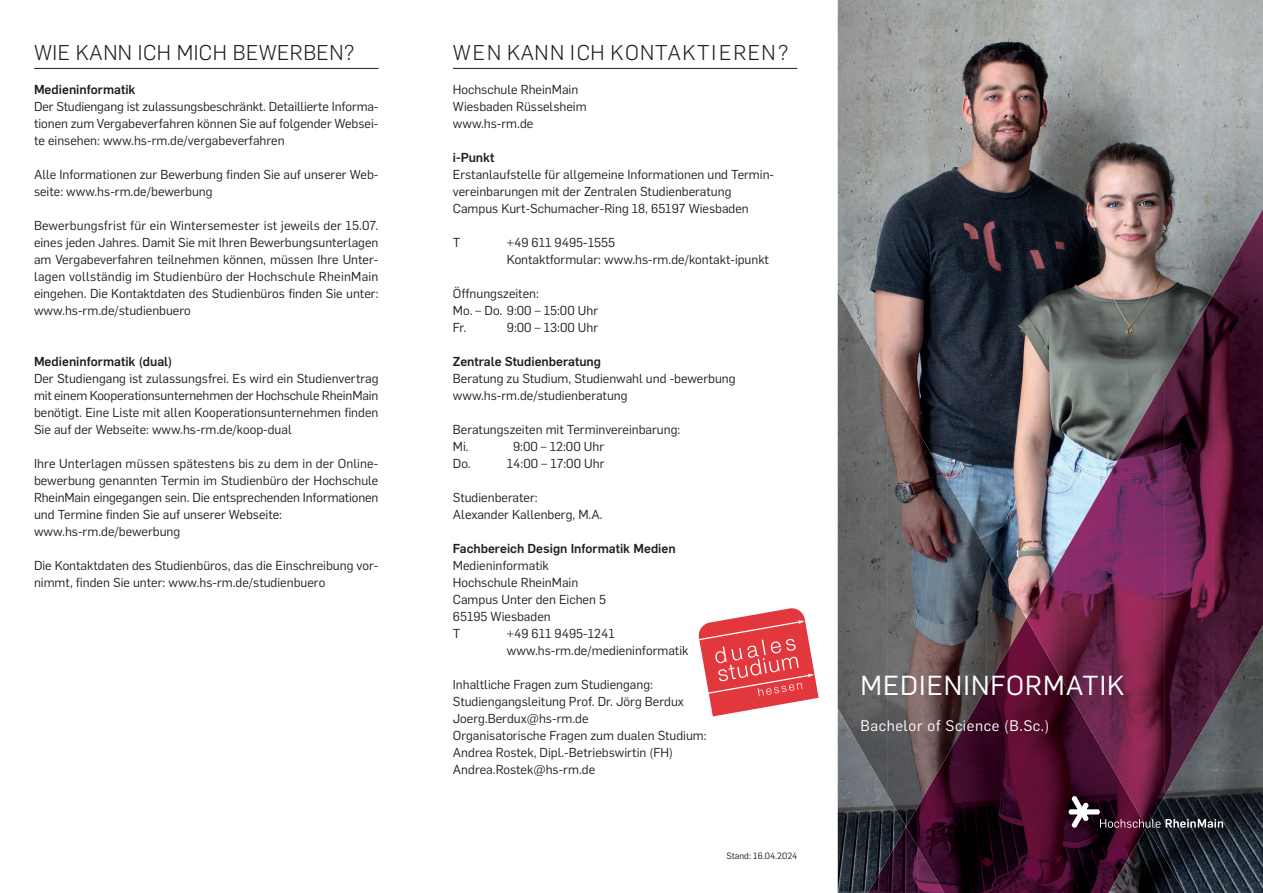
<style>
.page{position:relative;width:1263px;height:893px;background:#fff}
.page>*{position:absolute;margin:0;border:0;box-sizing:border-box;transform-origin:0 0}
.t1{font:27px "Flama";letter-spacing:.04em;color:#fff}
.t2{font:300 21px "Flama";letter-spacing:.06em;color:#231f20}
.t3{font:300 21px "Flama";letter-spacing:.02em;color:#231f20}
.t4{font:15px "Flama";letter-spacing:.04em;color:#fff}
.t5{font:15px "Myriad";color:#231f20}
.t6{font:12.75px/17px "Flama";color:#231f20}
.t7{font:500 12.75px "Flama";color:#231f20}
.t8{font:9px "Flama";color:#231f20}
</style>
<div class="page">
<hr style="left:453px;top:68px;width:344px;height:1px;background:#231f20">
<img style="left:838px;top:0;width:425px;height:893px">
<img style="left:838px;top:292px;width:49px;height:503px">
<img style="left:887px;top:378px;width:50px;height:449px">
<img style="left:936px;top:463px;width:51px;height:280px">
<img style="left:986px;top:549px;width:79px;height:70px">
<img style="left:1146px;top:828px;width:39px;height:65px">
<img style="left:1213px;top:209px;width:50px;height:502px">
<img style="left:1164px;top:294px;width:50px;height:502px">
<img style="left:1115px;top:379px;width:50px;height:417px">
<img style="left:1065px;top:465px;width:50px;height:279px">
<img style="left:868px;top:827px;width:38px;height:66px">
<img style="left:954px;top:619px;width:145px;height:274px">
<img style="left:906px;top:743px;width:48px;height:150px">
<img style="left:1098px;top:744px;width:48px;height:149px">
<hr style="left:34px;top:68px;width:344px;height:1px;background:#231f20">
<svg style="left:1068px;top:796px;width:155px;height:32px;background:#463340"></svg>
<svg style="left:698px;top:608px;width:121px;height:108px"></svg>
<h2 class="t3" style="left:34px;top:38px;width:322px">WIE KANN ICH MICH BEWERBEN?</h2>
<p class="t7" style="left:34px;top:80px;width:103px">Medieninformatik</p>
<p class="t6" style="left:34px;top:97px;width:346px;text-align:justify">Der Studiengang ist zulassungsbeschränkt. Detaillierte Informa&shy;tionen zum Vergabeverfahren können Sie auf folgender Websei&shy;te einsehen: www.hs-rm.de/vergabeverfahren</p>
<p class="t6" style="left:34px;top:165px;width:346px">Alle Informationen zur Bewerbung finden Sie auf unserer Web&shy;seite: www.hs-rm.de/bewerbung</p>
<p class="t6" style="left:34px;top:216px;width:346px;text-align:justify">Bewerbungsfrist für ein Wintersemester ist jeweils der 15.07. eines jeden Jahres. Damit Sie mit Ihren Bewerbungsunterlagen am Vergabeverfahren teilnehmen können, müssen Ihre Unter&shy;lagen vollständig im Studienbüro der Hochschule RheinMain eingehen. Die Kontaktdaten des Studienbüros finden Sie unter: www.hs-rm.de/studienbuero</p>
<p class="t7" style="left:34px;top:352px;width:140px">Medieninformatik (dual)</p>
<p class="t6" style="left:34px;top:369px;width:346px;text-align:justify">Der Studiengang ist zulassungsfrei. Es wird ein Studienvertrag mit einem Kooperationsunternehmen der Hochschule RheinMain benötigt. Eine Liste mit allen Kooperationsunternehmen finden Sie auf der Webseite: www.hs-rm.de/koop-dual</p>
<p class="t6" style="left:34px;top:454px;width:346px">Ihre Unterlagen müssen spätestens bis zu dem in der Online&shy;bewerbung genannten Termin im Studienbüro der Hochschule RheinMain eingegangen sein. Die entsprechenden Informationen und Termine finden Sie auf unserer Webseite: www.hs-rm.de/bewerbung</p>
<p class="t6" style="left:34px;top:556px;width:346px">Die Kontaktdaten des Studienbüros, das die Einschreibung vor&shy;nimmt, finden Sie unter: www.hs-rm.de/studienbuero</p>
<p class="t5" style="left:134px;top:247px;width:92px">4c Druckdaten</p>
<p class="t5" style="left:91px;top:383px;width:18px">4C</p>
<h2 class="t2" style="left:453px;top:38px;width:337px">WEN KANN ICH KONTAKTIEREN?</h2>
<p class="t6" style="left:453px;top:80px;width:135px">Hochschule RheinMain<br>Wiesbaden Rüsselsheim www.hs-rm.de</p>
<p class="t7" style="left:453px;top:148px;width:43px">i-Punkt</p>
<p class="t6" style="left:453px;top:165px;width:323px">Erstanlaufstelle für allgemeine Informationen und Termin&shy;vereinbarungen mit der Zentralen Studienberatung<br>Campus Kurt-Schumacher-Ring 18, 65197 Wiesbaden</p>
<p class="t6" style="left:453px;top:233px;width:9px">T</p>
<p class="t6" style="left:507px;top:233px;width:264px">+49 611 9495-1555<br>Kontaktformular: www.hs-rm.de/kontakt-ipunkt</p>
<p class="t6" style="left:453px;top:284px;width:147px">Öffnungszeiten:<br>Mo. – Do. 9:00 – 15:00 Uhr<br>Fr.</p>
<p class="t5" style="left:406px;top:311px;width:129px">211 % 36 % 46 %</p>
<p class="t6" style="left:507px;top:318px;width:93px">9:00 – 13:00 Uhr</p>
<p class="t7" style="left:453px;top:352px;width:150px">Zentrale Studienberatung</p>
<p class="t6" style="left:453px;top:369px;width:284px">Beratung zu Studium, Studienwahl und -bewerbung www.hs-rm.de/studienberatung</p>
<p class="t6" style="left:453px;top:420px;width:229px">Beratungszeiten mit Terminvereinbarung:<br>Mi.</p>
<p class="t6" style="left:513px;top:437px;width:93px">9:00 – 12:00 Uhr</p>
<p class="t6" style="left:453px;top:454px;width:19px">Do.</p>
<p class="t6" style="left:507px;top:454px;width:99px">14:00 – 17:00 Uhr</p>
<p class="t6" style="left:453px;top:488px;width:151px">Studienberater:<br>Alexander Kallenberg, M.A.</p>
<p class="t7" style="left:453px;top:539px;width:224px">Fachbereich Design Informatik Medien</p>
<p class="t6" style="left:453px;top:556px;width:155px">Medieninformatik<br>Hochschule RheinMain<br>Campus Unter den Eichen 5<br>65195 Wiesbaden<br>T</p>
<p class="t6" style="left:507px;top:624px;width:183px">+49 611 9495-1241 www.hs-rm.de/medieninformatik</p>
<p class="t6" style="left:453px;top:675px;width:255px">Inhaltliche Fragen zum Studiengang:<br>Studiengangsleitung Prof. Dr. Jörg Berdux Joerg.Berdux@hs-rm.de<br>Organisatorische Fragen zum dualen Studium:<br>Andrea Rostek, Dipl.-Betriebswirtin (FH)<br>Andrea.Rostek@hs-rm.de</p>
<p class="t8" style="left:726px;top:850px;width:72px">Stand: 16.04.2024</p>
<h1 class="t1" style="left:860px;top:667px;width:265px">MEDIENINFORMATIK</h1>
<p class="t4" style="left:860px;top:716px;width:190px">Bachelor of Science (B.Sc.)</p>
</div>
